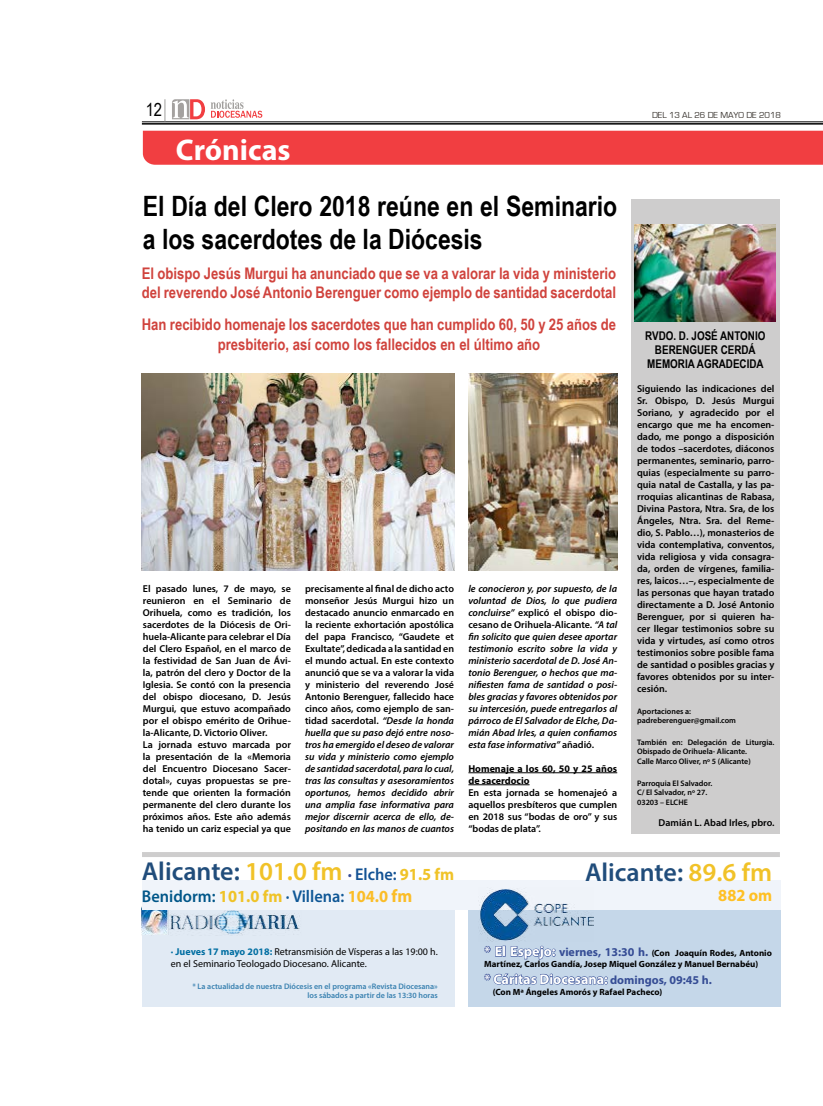
<style>
.page{position:relative;width:823px;height:1106px;background:#fff}
.page>*{position:absolute;margin:0;border:0;box-sizing:border-box;transform-origin:0 0}
.t1{font:700 30px "Myriad Pro";color:#fff}
.t2{font:700 28px/33.6px "Arial Narrow";color:#000}
.t3{font:600 26px "Myriad Pro";color:#214d7b}
.t4{font:18px "Arial Narrow";color:#000}
.t5{font:600 17px "Myriad Pro";color:#005688;scale:.96 1}
.t6{font:700 17px "Myriad Pro";color:#ffc024;scale:.96 1}
.t7{font:700 16px/19.2px "Arial Narrow";color:#d0433d}
.t8{font:700 14px "Myriad Pro";color:#fff}
.t9{font:700 12px/14.4px "Arial Narrow";color:#000;text-align:center}
.t10{font:600 10px/12px "Myriad Pro";color:#000;text-align:justify}
.t11{font:italic 600 10px/12px "Myriad Pro";color:#000;text-align:justify}
.t12{font:10px/12px "Myriad Pro";color:#000}
.t13{font:700 10px/12px "Myriad Pro";color:#000}
.t14{font:700 9px/11px "Myriad Pro";color:#000}
.t15{font:9px "Eurostile";color:#39342f}
.t16{font:600 8px/9.6px "Myriad Pro";color:#000}
.t17{font:600 8px/9.6px "Myriad Pro";color:#3981b0;text-align:right}
.s1{font-style:italic}
.s2{font-style:normal}
.s3{color:#f1c228}
.s4{font-weight:700;font-size:17px;color:#364d95}
.s5{font-size:17px;color:#135294}
.s6{font-weight:700;font-size:17px;color:#f0c328}
.s7{font-weight:700;color:#efc328}
.s8{color:#0f5796}
.s9{font-weight:700;color:#fbbd28}
.s10{font-weight:700;font-size:18px;color:#fbbd28}
.s11{font-weight:700;color:#006ea2}
.s12{font-size:14px;color:#fff}
.s13{font-size:12px;color:#364d95}
</style>
<div class="page">
<hr style="left:142px;top:122px;width:680px;height:1px;background:#000">
<hr style="left:142px;top:123px;width:680px;height:2px;background:#000">
<svg style="left:172px;top:99px;width:90px;height:20px"></svg>
<svg style="left:164px;top:99px;width:1px;height:22px"></svg>
<div style="left:143px;top:131px;width:679px;height:34px;background:#f13e41"></div>
<div style="left:142px;top:880px;width:312px;height:126px;background:#e1eaf4"></div>
<img style="left:142px;top:909px;width:159px;height:27px">
<div style="left:468px;top:880px;width:312px;height:126px;background:#c5d7e9"></div>
<svg style="left:484px;top:945px;width:71px;height:15px"></svg>
<svg style="left:484px;top:973px;width:123px;height:12px"></svg>
<div style="left:142px;top:852px;width:637px;height:5px;background:#cecdcd"></div>
<div style="left:142px;top:880px;width:638px;height:29px;background:#f0f4fa"></div>
<img style="left:478px;top:889px;width:115px;height:52px">
<img style="left:142px;top:374px;width:312px;height:196px">
<hr style="left:468px;top:772px;width:149px;height:1px;background:#000">
<hr style="left:468px;top:784px;width:61px;height:1px;background:#000">
<img style="left:468px;top:374px;width:149px;height:196px">
<div style="left:631px;top:199px;width:149px;height:635px;background:#cecdcd"></div>
<img style="left:634px;top:224px;width:141px;height:97px">
<h3 class="t4" style="left:146px;top:97px;width:18px">12</h3>
<p class="t15" style="left:651px;top:110px;width:130px">DEL 13 AL 26 DE MAYO DE 2018</p>
<h1 class="t1" style="left:176px;top:130px;width:116px">Crónicas</h1>
<h2 class="t2" style="left:143px;top:188px;width:475px">El Día del Clero 2018 reúne en el Seminario a los sacerdotes de la Diócesis</h2>
<h3 class="t7" style="left:142px;top:263px;width:475px">El obispo Jesús Murgui ha anunciado que se va a valorar la vida y ministerio del reverendo José Antonio Berenguer como ejemplo de santidad sacerdotal</h3>
<h3 class="t7" style="left:142px;top:314px;width:475px;text-align:center">Han recibido homenaje los sacerdotes que han cumplido 60, 50 y 25 años de presbiterio, así como los fallecidos en el último año</h3>
<p class="t10" style="left:143px;top:582px;width:149px;text-align:left">El pasado lunes, 7 de mayo, se reunieron en el Seminario de<br>Orihuela, como es tradición, los sacerdotes de la Diócesis de Ori&shy;huela-Alicante para celebrar el Día del Clero Español, en el marco de la festividad de San Juan de Ávi&shy;la, patrón del clero y Doctor de la<br>Iglesia. Se contó con la presencia del obispo diocesano, D. Jesús<br>Murgui, que estuvo acompañado por el obispo emérito de Orihue&shy;la-Alicante, D. Victorio Oliver.<br>La jornada estuvo marcada por la presentación de la «Memoria del Encuentro Diocesano Sacer&shy;dotal», cuyas propuestas se pre&shy;tende que orienten la formación permanente del clero durante los próximos años. Este año además ha tenido un cariz especial ya que</p>
<p class="t10" style="left:305px;top:582px;width:150px">precisamente al final de dicho acto monseñor Jesús Murgui hizo un destacado anuncio enmarcado en la reciente exhortación apostólica del papa Francisco, “Gaudete et Exultate”, dedicada a la santidad en el mundo actual. En este contexto anunció que se va a valorar la vida y ministerio del reverendo José Antonio Berenguer, fallecido hace cinco años, como ejemplo de san&shy;tidad sacerdotal. <span class="s1">“Desde la honda huella que su paso dejó entre noso&shy;tros ha emergido el deseo de valorar su vida y ministerio como ejemplo de santidad sacerdotal, para lo cual, tras las consultas y asesoramientos oportunos, hemos decidido abrir una amplia fase informativa para mejor discernir acerca de ello, de&shy;positando en las manos de cuantos</span></p>
<p class="t11" style="left:468px;top:582px;width:150px">le conocieron y, por supuesto, de la voluntad de Dios, lo que pudiera concluirse” <span class="s2">explicó el obispo dio&shy;cesano de Orihuela-Alicante.</span> “A tal fin solicito que quien desee aportar testimonio escrito sobre la vida y ministerio sacerdotal de D. José An&shy;tonio Berenguer, o hechos que ma&shy;nifiesten fama de santidad o posi&shy;bles gracias y favores obtenidos por su intercesión, puede entregarlos al párroco de El Salvador de Elche, Da&shy;mián Abad Irles, a quien confiamos esta fase informativa” <span class="s2">añadió.</span></p>
<p class="t13" style="left:468px;top:762px;width:150px">Homenaje a los 60, 50 y 25 años de sacerdocio</p>
<p class="t10" style="left:468px;top:786px;width:150px">En esta jornada se homenajeó a aquellos presbíteros que cumplen en 2018 sus “bodas de oro” y sus “bodas de plata”.</p>
<p class="t9" style="left:644px;top:327px;width:122px">RVDO. D. JOSÉ ANTONIO<br>BERENGUER CERDÁ<br>MEMORIA AGRADECIDA</p>
<p class="t10" style="left:636px;top:382px;width:139px">Siguiendo las indicaciones del Sr. Obispo, D. Jesús Murgui Soriano, y agradecido por el encargo que me ha encomen&shy;dado, me pongo a disposición de todos –sacerdotes, diáconos permanentes, seminario, parro&shy;quias (especialmente su parro&shy;quia natal de Castalla, y las pa&shy;rroquias alicantinas de Rabasa, Divina Pastora, Ntra. Sra, de los Ángeles, Ntra. Sra. del Reme&shy;dio, S. Pablo…), monasterios de vida contemplativa, conventos, vida religiosa y vida consagra&shy;da, orden de vírgenes, familia&shy;res, laicos…–, especialmente de las personas que hayan tratado directamente a D. José Antonio Berenguer, por si quieren ha&shy;cer llegar testimonios sobre su vida y virtudes, así como otros testimonios sobre posible fama de santidad o posibles gracias y favores obtenidos por su inter&shy;cesión.</p>
<p class="t16" style="left:636px;top:706px;width:100px">Aportaciones a: padreberenguer@gmail.com</p>
<p class="t16" style="left:636px;top:737px;width:139px">También en: Delegación de Liturgia.<br>Obispado de Orihuela- Alicante.<br>Calle Marco Oliver, nº 5 (Alicante)</p>
<p class="t16" style="left:636px;top:778px;width:77px">Parroquia El Salvador.<br>C/ El Salvador, nº 27.<br>03203 – ELCHE</p>
<p class="t10" style="left:658px;top:816px;width:117px">Damián L. Abad Irles, pbro.</p>
<h3 class="t3" style="left:142px;top:854px;width:313px">Alicante: <span class="s3">101.0 fm</span> <span class="s4">·</span> <span class="s5">Elche:</span> <span class="s6">91.5 fm</span></h3>
<h3 class="t5" style="left:142px;top:885px;width:283px">Benidorm: <span class="s7">101.0 fm</span> <span class="s8">· Villena:</span> <span class="s9">104.0</span> <span class="s10">fm</span></h3>
<p class="t12" style="left:171px;top:945px;width:268px"><span class="s11">· Jueves 17 mayo 2018:</span> Retransmisión de Vísperas a las 19:00 h. en el Seminario Teologado Diocesano. Alicante.</p>
<p class="t17" style="left:192px;top:980px;width:247px">* La actualidad de nuestra Diócesis en el programa «Revista Diocesana» los sábados a partir de las 13:30 horas</p>
<h3 class="t3" style="left:584px;top:855px;width:188px">Alicante: <span class="s3">89.6 fm</span></h3>
<h3 class="t6" style="left:717px;top:884px;width:58px">882 om</h3>
<p class="t14" style="left:484px;top:947px;width:289px"><span class="s12">* El Espejo:</span> <span class="s13">viernes, 13:30 h.</span> (Con Joaquín Rodes, Antonio<br>Martínez, Carlos Gandía, Josep Miquel González y Manuel Bernabéu)</p>
<h3 class="t8" style="left:484px;top:970px;width:229px">* Cáritas Diocesana: <span class="s13">domingos, 09:45 h.</span></h3>
<p class="t14" style="left:492px;top:986px;width:171px">(Con Mª Ángeles Amorós y Rafael Pacheco)</p>
</div>
